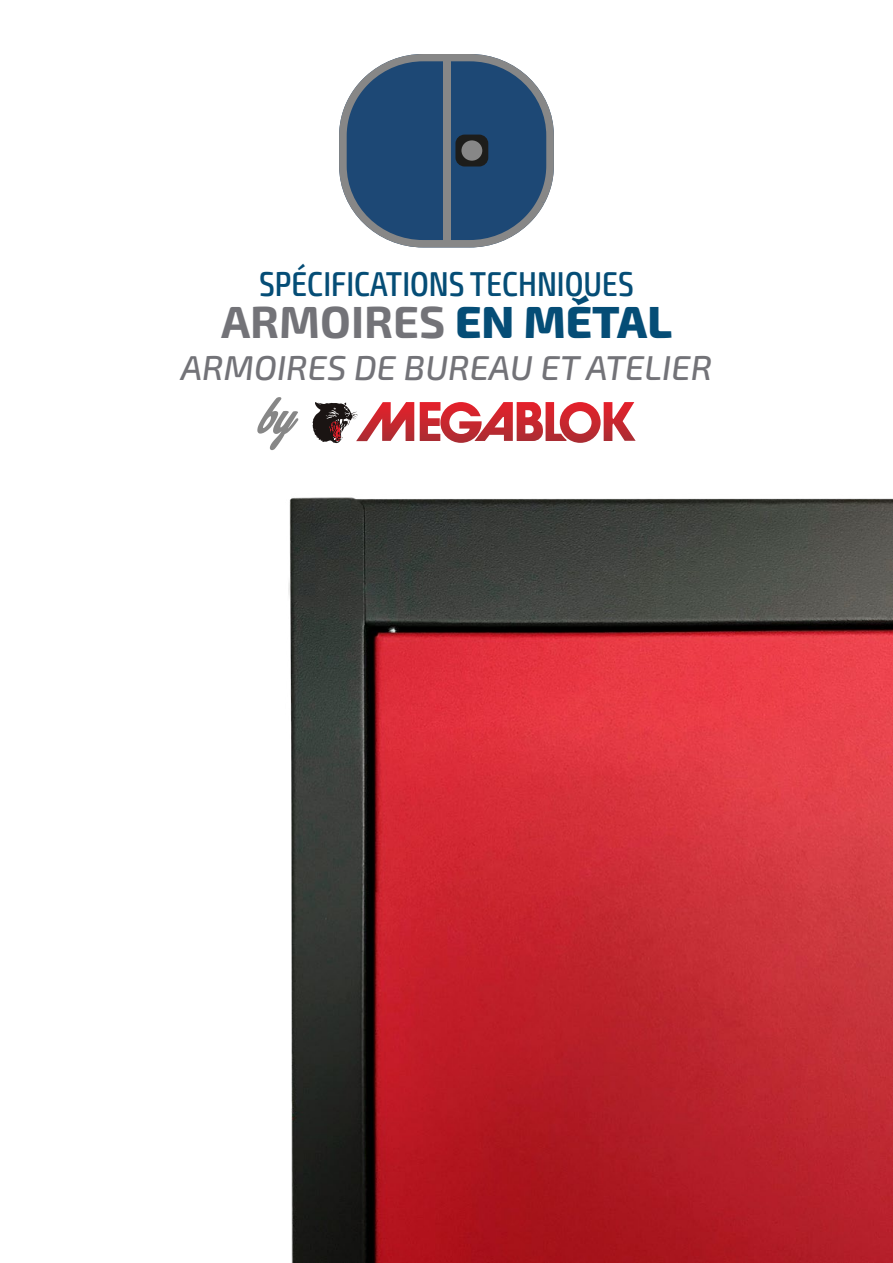
<style>
.page{position:relative;width:893px;height:1263px;background:#fff}
.page>*{position:absolute;margin:0;border:0;box-sizing:border-box;transform-origin:0 0}
.t1{font:700 45px "Exo 2";color:#737378}
.t2{font:italic 500 34.5px "Exo 2";color:#737378}
.t3{font:500 condensed 34.5px "Exo 2";color:#054d76}
.s1{font-weight:800;color:#054d76}
</style>
<div class="page">
<img style="left:288px;top:429px;width:605px;height:834px">
<svg style="left:339px;top:54px;width:215px;height:193px;background:#4c6b8b"></svg>
<div style="left:443px;top:54px;width:7px;height:188px;background:#878787"></div>
<div style="left:455px;top:135px;width:33px;height:31px;background:#1d1d1b;border-radius:9px"></div>
<div style="left:461px;top:140px;width:21px;height:21px;background:#878787;border-radius:50%"></div>
<svg style="left:420px;top:402px;width:216px;height:41px"></svg>
<svg style="left:312px;top:402px;width:102px;height:42px"></svg>
<svg style="left:257px;top:397px;width:41px;height:53px"></svg>
<p class="t3" style="left:259px;top:264px;width:376px">SPÉCIFICATIONS TECHNIQUES</p>
<h1 class="t1" style="left:221px;top:296px;width:452px">ARMOIRES <span class="s1">EN MÉTAL</span></h1>
<p class="t2" style="left:181px;top:347px;width:533px">ARMOIRES DE BUREAU ET ATELIER</p>
</div>
